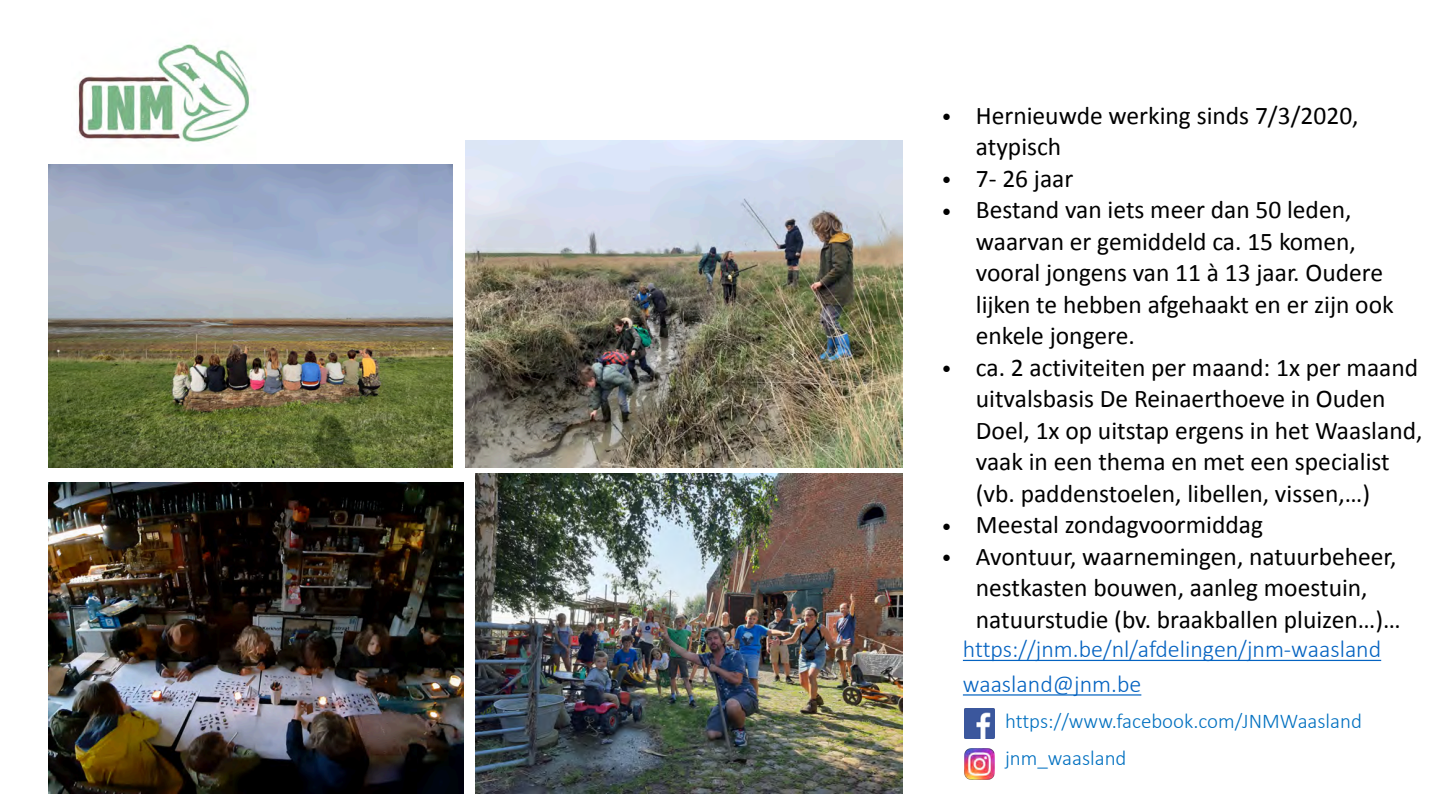
<style>
.page{position:relative;width:1440px;height:810px;background:#fff}
.page>*{position:absolute;margin:0;border:0;box-sizing:border-box;transform-origin:0 0}
.t1{font:25.5px/31.5px "Calibri";color:#000}
.t2{font:300 24px/34.5px "Calibri";color:#0563c1}
.t3{font:300 21px/37.2px "Calibri";color:#0070c0}
.s1{font-family:"Arial"}
</style>
<div class="page">
<img style="left:71px;top:41px;width:185px;height:124px">
<img style="left:476px;top:473px;width:426px;height:320px">
<img style="left:466px;top:140px;width:436px;height:328px">
<img style="left:49px;top:165px;width:404px;height:303px">
<img style="left:49px;top:482px;width:415px;height:311px">
<hr style="left:963px;top:660px;width:418px;height:1px;background:#0563c1">
<hr style="left:963px;top:694px;width:178px;height:2px;background:#0563c1">
<img style="left:964px;top:709px;width:30px;height:30px">
<img style="left:964px;top:749px;width:30px;height:30px">
<p class="t1" style="left:976px;top:102px;width:384px;text-indent:-34px"><span class="s1">•</span> Hernieuwde werking sinds 7/3/2020, atypisch</p>
<p class="t1" style="left:942px;top:165px;width:133px"><span class="s1">•</span> 7- 26 jaar</p>
<p class="t1" style="left:976px;top:196px;width:419px;text-indent:-34px"><span class="s1">•</span> Bestand van iets meer dan 50 leden, waarvan er gemiddeld ca. 15 komen, vooral jongens van 11 à 13 jaar. Oudere lijken te hebben afgehaakt en er zijn ook enkele jongere.</p>
<p class="t1" style="left:976px;top:354px;width:448px;text-indent:-34px"><span class="s1">•</span> ca. 2 activiteiten per maand: 1x per maand uitvalsbasis De Reinaerthoeve in Ouden Doel, 1x op uitstap ergens in het Waasland, vaak in een thema en met een specialist (vb. paddenstoelen, libellen, vissen,…)</p>
<p class="t1" style="left:942px;top:511px;width:322px"><span class="s1">•</span> Meestal zondagvoormiddag</p>
<p class="t1" style="left:976px;top:543px;width:426px;text-indent:-34px"><span class="s1">•</span> Avontuur, waarnemingen, natuurbeheer, nestkasten bouwen, aanleg moestuin, natuurstudie (bv. braakballen pluizen…)…</p>
<p class="t2" style="left:963px;top:634px;width:420px">https://jnm.be/nl/afdelingen/jnm-waasland waasland@jnm.be</p>
<p class="t3" style="left:1005px;top:704px;width:358px">https://www.facebook.com/JNMWaasland jnm_waasland</p>
</div>
